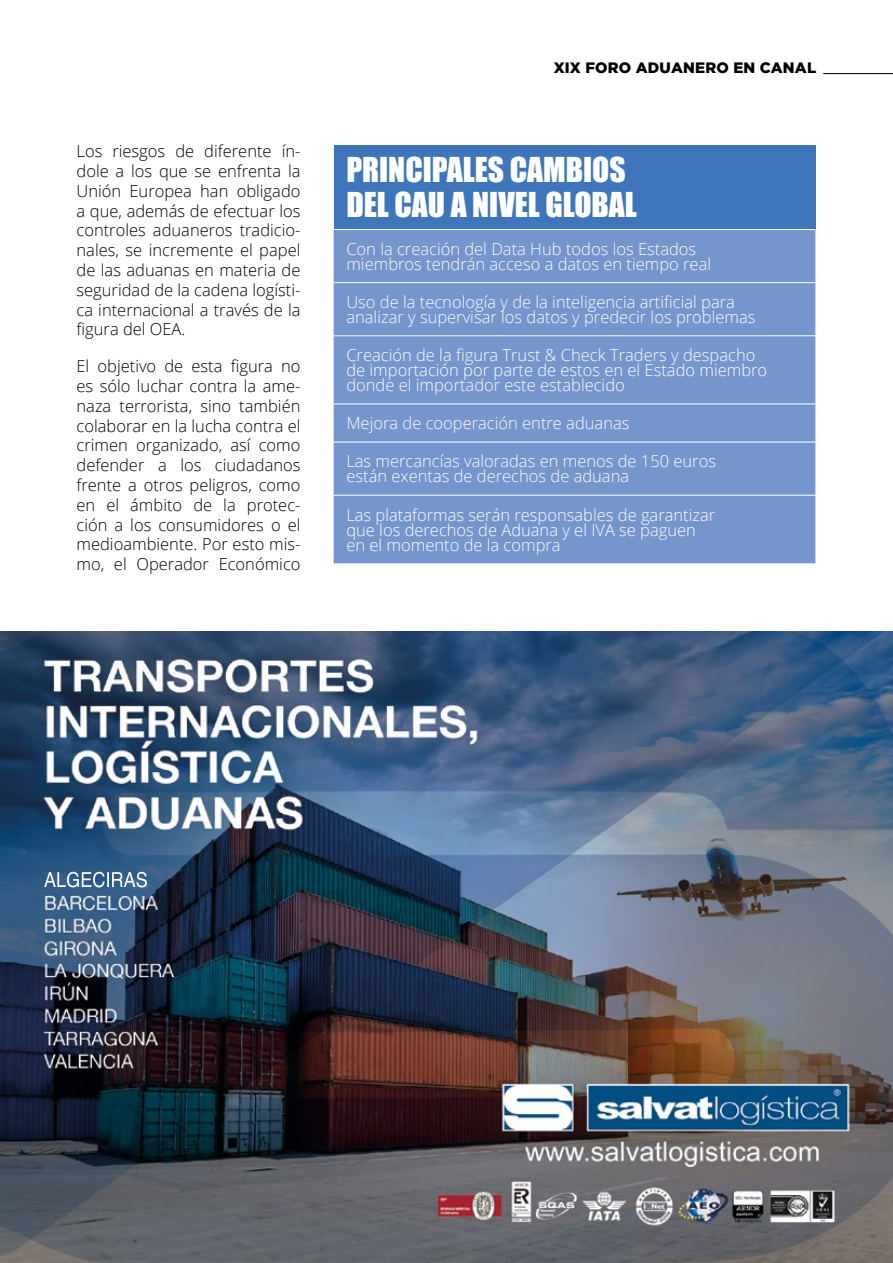
<style>
.page{position:relative;width:893px;height:1263px;background:#fff}
.page>*{position:absolute;margin:0;border:0;box-sizing:border-box;transform-origin:0 0}
.t1{font:31.5px/34.5px "Impact";color:#fff}
.t2{font:300 16.5px/19.8px "Open Sans";color:#000;text-align:justify}
.t3{font:300 16.5px/15px "Open Sans";color:#fff}
.t4{font:900 15px "Gotham";letter-spacing:.015em;color:#000}
</style>
<div class="page">
<hr style="left:823px;top:73px;width:70px;height:1px;background:#000">
<img style="left:0;top:631px;width:893px;height:632px">
<div style="left:334px;top:145px;width:481px;height:84px;background:#3f76bb"></div>
<div style="left:334px;top:230px;width:481px;height:333px;background:#7795cd"></div>
<hr style="left:334px;top:282px;width:481px;height:1px;background:#fff">
<hr style="left:334px;top:335px;width:481px;height:1px;background:#fff">
<hr style="left:334px;top:404px;width:481px;height:1px;background:#fff">
<hr style="left:334px;top:442px;width:481px;height:1px;background:#fff">
<hr style="left:334px;top:495px;width:481px;height:1px;background:#fff">
<p class="t2" style="left:77px;top:141px;width:225px">Los riesgos de diferente ín&shy;dole a los que se enfrenta la Unión Europea han obligado a que, además de efectuar los controles aduaneros tradicio&shy;nales, se incremente el papel de las aduanas en materia de seguridad de la cadena logísti&shy;ca internacional a través de la figura del OEA.</p>
<p class="t2" style="left:77px;top:356px;width:225px">El objetivo de esta figura no es sólo luchar contra la ame&shy;naza terrorista, sino también colaborar en la lucha contra el crimen organizado, así como defender a los ciudadanos frente a otros peligros, como en el ámbito de la protec&shy;ción a los consumidores o el medioambiente. Por esto mis&shy;mo, el Operador Económico</p>
<p class="t4" style="left:554px;top:59px;width:264px">XIX FORO ADUANERO EN CANAL</p>
<h1 class="t1" style="left:346px;top:152px;width:292px">PRINCIPALES CAMBIOS<br>DEL CAU A NIVEL GLOBAL</h1>
<p class="t3" style="left:346px;top:241px;width:366px">Con la creación del Data Hub todos los Estados miembros tendrán acceso a datos en tiempo real</p>
<p class="t3" style="left:346px;top:294px;width:411px">Uso de la tecnología y de la inteligencia artificial para analizar y supervisar los datos y predecir los problemas</p>
<p class="t3" style="left:346px;top:347px;width:422px">Creación de la figura Trust &amp; Check Traders y despacho de importación por parte de estos en el Estado miembro donde el importador este establecido</p>
<p class="t3" style="left:346px;top:415px;width:285px">Mejora de cooperación entre aduanas</p>
<p class="t3" style="left:346px;top:453px;width:371px">Las mercancías valoradas en menos de 150 euros están exentas de derechos de aduana</p>
<p class="t3" style="left:346px;top:507px;width:370px">Las plataformas serán responsables de garantizar que los derechos de Aduana y el IVA se paguen en el momento de la compra</p>
</div>
